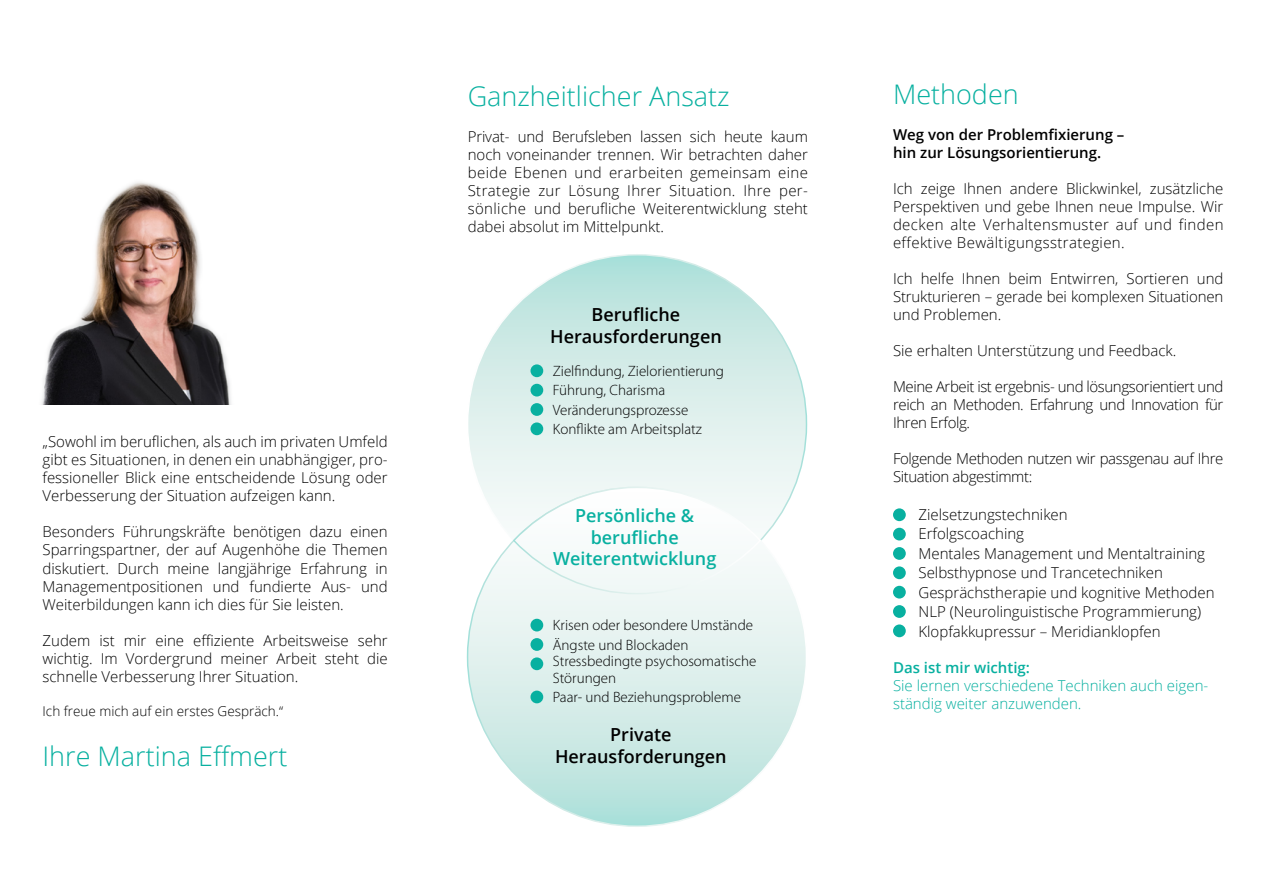
<style>
.page{position:relative;width:1263px;height:893px;background:#fff}
.page>*{position:absolute;margin:0;border:0;box-sizing:border-box;transform-origin:0 0}
.t1{font:300 27px "Open Sans";color:#08b0a0}
.t2{font:600 18px/21.6px "Open Sans";color:#000;text-align:center}
.t3{font:600 18px/21.6px "Open Sans";color:#08b0a0;text-align:center}
.t4{font:300 15px/18px "Open Sans";color:#000;text-align:justify}
.t5{font:300 15px/19.5px "Myriad Pro";color:#000}
.t6{font:300 15px/18px "Open Sans";color:#08b0a0}
.t7{font:300 15px/18px "Open Sans";letter-spacing:-.025em;color:#000}
.t8{font:600 15px/18px "Open Sans";color:#000}
.t9{font:600 15px "Open Sans";color:#08b0a0}
.t10{font:300 13.5px "Open Sans";color:#000}
</style>
<div class="page">
<svg style="left:468px;top:255px;width:338px;height:339px;background:#d8edea"></svg>
<svg style="left:468px;top:487px;width:338px;height:339px;background:#d8edea"></svg>
<div style="left:514px;top:487px;width:246px;height:107px;background:#f7fbfa;border-radius:50%"></div>
<div style="left:893px;top:508px;width:13px;height:13px;background:#08b0a0;border-radius:50%"></div>
<div style="left:893px;top:528px;width:13px;height:12px;background:#08b0a0;border-radius:50%"></div>
<div style="left:893px;top:547px;width:13px;height:13px;background:#08b0a0;border-radius:50%"></div>
<div style="left:893px;top:566px;width:13px;height:13px;background:#08b0a0;border-radius:50%"></div>
<div style="left:893px;top:586px;width:13px;height:12px;background:#08b0a0;border-radius:50%"></div>
<div style="left:893px;top:605px;width:13px;height:13px;background:#08b0a0;border-radius:50%"></div>
<div style="left:893px;top:624px;width:13px;height:13px;background:#08b0a0;border-radius:50%"></div>
<img style="left:41px;top:182px;width:190px;height:222px">
<div style="left:530px;top:364px;width:13px;height:13px;background:#08b0a0;border-radius:50%"></div>
<div style="left:530px;top:384px;width:13px;height:12px;background:#08b0a0;border-radius:50%"></div>
<div style="left:530px;top:403px;width:13px;height:13px;background:#08b0a0;border-radius:50%"></div>
<div style="left:530px;top:422px;width:13px;height:13px;background:#08b0a0;border-radius:50%"></div>
<div style="left:530px;top:619px;width:13px;height:12px;background:#08b0a0;border-radius:50%"></div>
<div style="left:530px;top:638px;width:13px;height:13px;background:#08b0a0;border-radius:50%"></div>
<div style="left:530px;top:657px;width:13px;height:13px;background:#08b0a0;border-radius:50%"></div>
<div style="left:530px;top:691px;width:13px;height:12px;background:#08b0a0;border-radius:50%"></div>
<p class="t4" style="left:43px;top:433px;width:347px">„Sowohl im beruflichen, als auch im privaten Umfeld gibt es Situationen, in denen ein unabhängiger, pro&shy;fessioneller Blick eine entscheidende Lösung oder Verbesserung der Situation aufzeigen kann.</p>
<p class="t4" style="left:43px;top:523px;width:347px">Besonders Führungskräfte benötigen dazu einen Sparringspartner, der auf Augenhöhe die Themen diskutiert. Durch meine langjährige Erfahrung in Managementpositionen und fundierte Aus- und Weiterbildungen kann ich dies für Sie leisten.</p>
<p class="t4" style="left:43px;top:631px;width:347px">Zudem ist mir eine effiziente Arbeitsweise sehr wichtig. Im Vordergrund meiner Arbeit steht die schnelle Verbesserung Ihrer Situation.</p>
<p class="t10" style="left:43px;top:701px;width:242px">Ich freue mich auf ein erstes Gespräch.“</p>
<h1 class="t1" style="left:43px;top:738px;width:246px">Ihre Martina Effmert</h1>
<h1 class="t1" style="left:468px;top:77px;width:263px">Ganzheitlicher Ansatz</h1>
<p class="t4" style="left:468px;top:127px;width:342px">Privat- und Berufsleben lassen sich heute kaum noch voneinander trennen. Wir betrachten daher beide Ebenen und erarbeiten gemeinsam eine Strategie zur Lösung Ihrer Situation. Ihre per&shy;sönliche und berufliche Weiterentwicklung steht dabei absolut im Mittelpunkt.</p>
<p class="t2" style="left:550px;top:303px;width:173px">Berufliche<br>Herausforderungen</p>
<p class="t5" style="left:553px;top:361px;width:173px">Zielfindung, Zielorientierung<br>Führung, Charisma<br>Veränderungsprozesse<br>Konflikte am Arbeitsplatz</p>
<p class="t3" style="left:553px;top:504px;width:165px">Persönliche &amp; berufliche<br>Weiterentwicklung</p>
<p class="t5" style="left:553px;top:616px;width:202px">Krisen oder besondere Umstände<br>Ängste und Blockaden</p>
<p class="t5" style="left:553px;top:653px;width:205px;line-height:16.5px">Stressbedingte psychosomatische<br>Störungen</p>
<p class="t5" style="left:553px;top:688px;width:190px">Paar- und Beziehungsprobleme</p>
<p class="t2" style="left:555px;top:724px;width:173px">Private<br>Herausforderungen</p>
<h1 class="t1" style="left:893px;top:76px;width:127px">Methoden</h1>
<p class="t8" style="left:893px;top:126px;width:233px">Weg von der Problemfixierung – hin zur Lösungsorientierung.</p>
<p class="t4" style="left:893px;top:180px;width:332px">Ich zeige Ihnen andere Blickwinkel, zusätzliche Perspektiven und gebe Ihnen neue Impulse. Wir decken alte Verhaltensmuster auf und finden effektive Bewältigungsstrategien.</p>
<p class="t4" style="left:893px;top:270px;width:332px">Ich helfe Ihnen beim Entwirren, Sortieren und Strukturieren – gerade bei komplexen Situationen und Problemen.</p>
<p class="t4" style="left:893px;top:342px;width:285px">Sie erhalten Unterstützung und Feedback.</p>
<p class="t4" style="left:893px;top:378px;width:332px">Meine Arbeit ist ergebnis- und lösungsorientiert und reich an Methoden. Erfahrung und Innovation für Ihren Erfolg.</p>
<p class="t7" style="left:893px;top:450px;width:332px">Folgende Methoden nutzen wir passgenau auf Ihre<br>Situation abgestimmt:</p>
<p class="t4" style="left:918px;top:504px;width:298px;line-height:19.5px;text-align:left">Zielsetzungstechniken<br>Erfolgscoaching<br>Mentales Management und Mentaltraining Selbsthypnose und Trancetechniken Gesprächstherapie und kognitive Methoden NLP (Neurolinguistische Programmierung)<br>Klopfakkupressur – Meridianklopfen</p>
<p class="t9" style="left:893px;top:657px;width:139px">Das ist mir wichtig:</p>
<p class="t6" style="left:893px;top:676px;width:317px">Sie lernen verschiedene Techniken auch eigen&shy;ständig weiter anzuwenden.</p>
</div>
